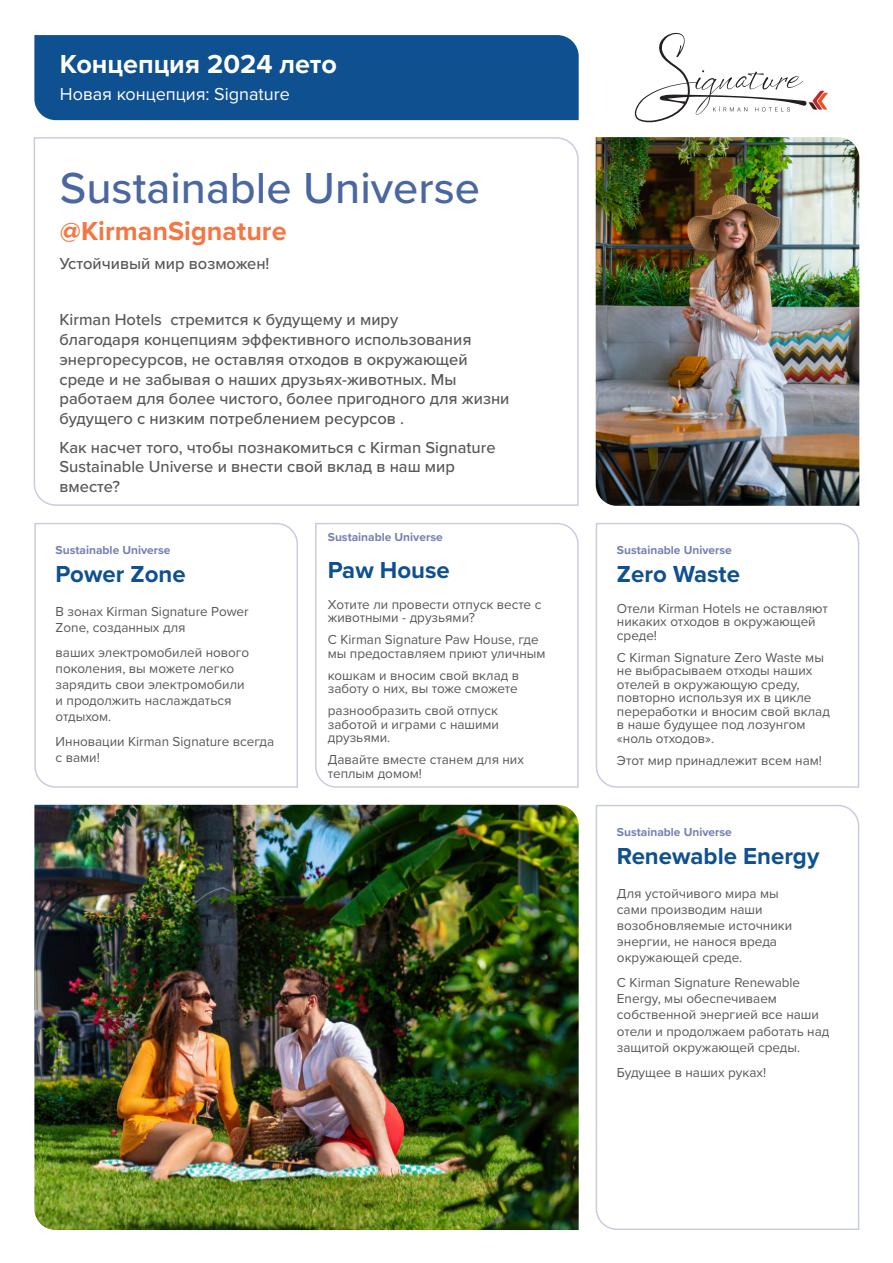
<style>
.page{position:relative;width:893px;height:1263px;background:#fff}
.page>*{position:absolute;margin:0;border:0;box-sizing:border-box;transform-origin:0 0}
.t1{font:500 45px "Proxima Nova";color:#4a67a1}
.t2{font:700 27px "Proxima Nova";color:#fff}
.t3{font:700 27px "Proxima Nova";color:#f37743}
.t4{font:700 24px "Proxima Nova";color:#0f5091}
.t5{font:18px "Proxima Nova";color:#fff}
.t6{font:500 16.5px/19.8px "Proxima Nova";color:#57585a}
.t7{font:13.5px/16.2px "Proxima Nova";color:#57585a}
.t8{font:700 12px "Proxima Nova";color:#7381b2}
</style>
<div class="page">
<svg style="left:33px;top:137px;width:546px;height:369px"></svg>
<div style="left:34px;top:35px;width:545px;height:85px;background:#0f5091"></div>
<svg style="left:595px;top:804px;width:265px;height:426px"></svg>
<svg style="left:595px;top:523px;width:265px;height:265px"></svg>
<svg style="left:315px;top:523px;width:264px;height:265px"></svg>
<svg style="left:34px;top:523px;width:264px;height:265px"></svg>
<svg style="left:634px;top:32px;width:194px;height:91px"></svg>
<img style="left:596px;top:137px;width:263px;height:369px">
<img style="left:34px;top:805px;width:545px;height:425px">
<p class="t2" style="left:60px;top:44px;width:279px">Концепция 2024 лето</p>
<p class="t5" style="left:60px;top:81px;width:232px">Новая концепция: Signature</p>
<p class="t1" style="left:60px;top:155px;width:421px">Sustainable Universe</p>
<p class="t3" style="left:60px;top:211px;width:228px">@KirmanSignature</p>
<p class="t6" style="left:60px;top:253px;width:211px">Устойчивый мир возможен!</p>
<p class="t6" style="left:60px;top:309px;width:451px">Kirman Hotels стремится к будущему и миру<br>благодаря концепциям эффективного использования энергоресурсов, не оставляя отходов в окружающей среде и не забывая о наших друзьях-животных. Мы работаем для более чистого, более пригодного для жизни будущего с низким потреблением ресурсов .</p>
<p class="t6" style="left:60px;top:436px;width:438px">Как насчет того, чтобы познакомиться с Kirman Signature<br>Sustainable Universe и внести свой вклад в наш мир вместе?</p>
<p class="t8" style="left:56px;top:541px;width:116px">Sustainable Universe</p>
<p class="t4" style="left:56px;top:556px;width:132px">Power Zone</p>
<p class="t7" style="left:56px;top:602px;width:195px">В зонах Kirman Signature Power<br>Zone, созданных для</p>
<p class="t7" style="left:56px;top:643px;width:195px">ваших электромобилей нового поколения, вы можете легко зарядить свои электромобили и продолжить наслаждаться отдыхом.</p>
<p class="t7" style="left:56px;top:733px;width:220px">Инновации Kirman Signature всегда с вами!</p>
<p class="t8" style="left:328px;top:528px;width:116px">Sustainable Universe</p>
<p class="t4" style="left:328px;top:552px;width:124px">Paw House</p>
<p class="t7" style="left:328px;top:597px;width:215px;line-height:13.5px">Хотите ли провести отпуск весте с животными - друзьями?</p>
<p class="t7" style="left:328px;top:632px;width:219px;line-height:13.5px">С Kirman Signature Paw House, где мы предоставляем приют уличным</p>
<p class="t7" style="left:328px;top:668px;width:193px;line-height:13.5px">кошкам и вносим свой вклад в заботу о них, вы тоже сможете</p>
<p class="t7" style="left:328px;top:703px;width:173px;line-height:13.5px;text-align:justify">разнообразить свой отпуск заботой и играми с нашими друзьями.</p>
<p class="t7" style="left:328px;top:752px;width:198px;line-height:13.5px">Давайте вместе станем для них теплым домом!</p>
<p class="t8" style="left:617px;top:541px;width:116px">Sustainable Universe</p>
<p class="t4" style="left:617px;top:556px;width:124px">Zero Waste</p>
<p class="t7" style="left:617px;top:601px;width:212px;line-height:13.5px">Отели Kirman Hotels не оставляют никаких отходов в окружающей среде!</p>
<p class="t7" style="left:617px;top:650px;width:214px;line-height:13.5px">С Kirman Signature Zero Waste мы не выбрасываем отходы наших отелей в окружающую среду, повторно используя их в цикле переработки и вносим свой вклад в наше будущее под лозунгом «ноль отходов».</p>
<p class="t7" style="left:617px;top:752px;width:206px">Этот мир принадлежит всем нам!</p>
<p class="t8" style="left:617px;top:822px;width:116px">Sustainable Universe</p>
<p class="t4" style="left:617px;top:838px;width:204px">Renewable Energy</p>
<p class="t7" style="left:617px;top:884px;width:177px">Для устойчивого мира мы сами производим наши возобновляемые источники энергии, не нанося вреда окружающей среде.</p>
<p class="t7" style="left:617px;top:974px;width:214px">С Kirman Signature Renewable<br>Energy, мы обеспечиваем собственной энергией все наши отели и продолжаем работать над защитой окружающей среды.</p>
<p class="t7" style="left:617px;top:1063px;width:151px">Будущее в наших руках!</p>
</div>
